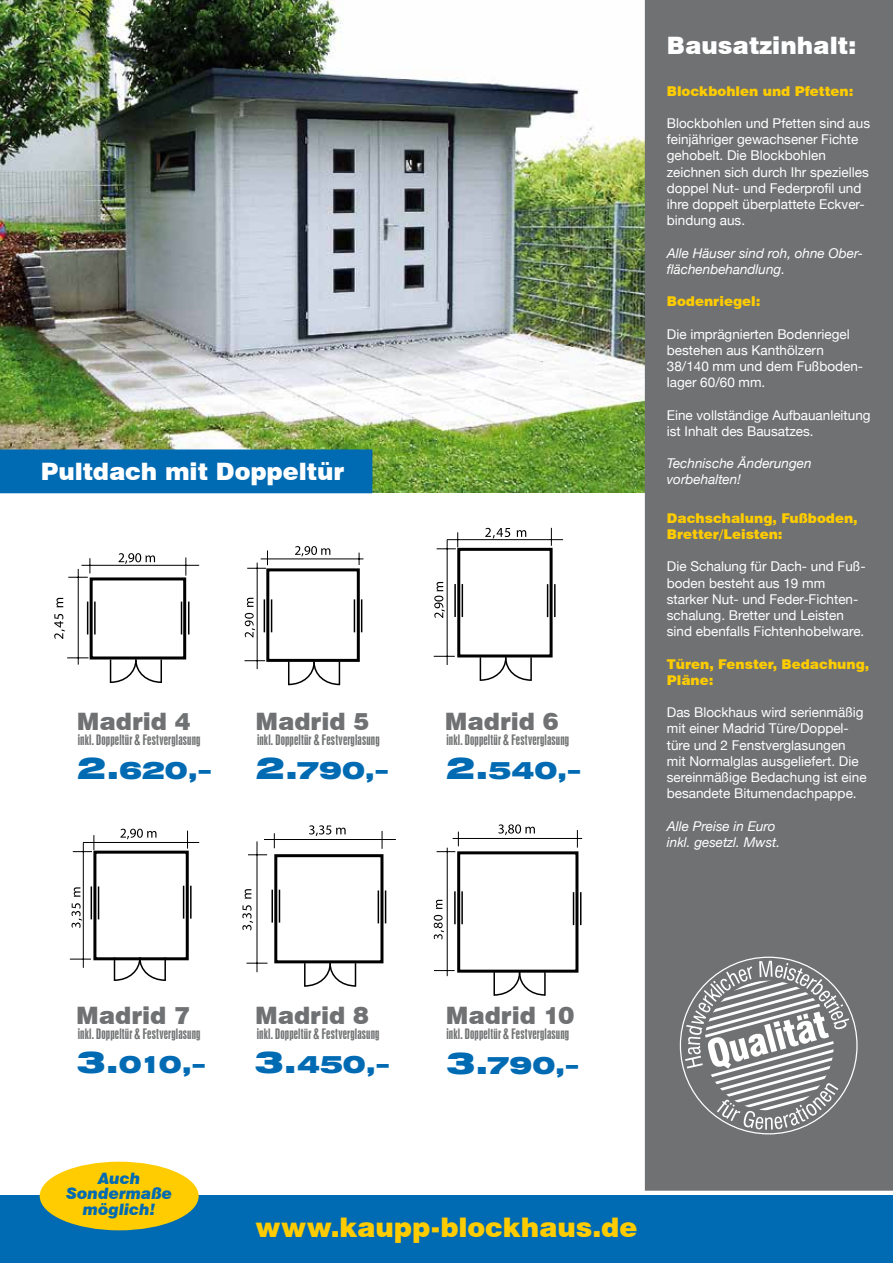
<style>
.page{position:relative;width:893px;height:1263px;background:#fff}
.page>*{position:absolute;margin:0;border:0;box-sizing:border-box;transform-origin:0 0}
.t1{font:900 27px "Swiss 721 BT";letter-spacing:-.005em;color:#fecc00}
.t2{font:900 24px "Swiss 721 BT";letter-spacing:-.005em;color:#707172}
.t3{font:900 expanded 24px "Swiss 721 BT";letter-spacing:-.005em;color:#006ab3}
.t4{font:900 24px "Swiss 721 BT";color:#fff}
.t5{font:italic 900 15.75px/15.8px "Swiss 721 BT";letter-spacing:.005em;color:#006ab3;text-align:center}
.t6{font:13.5px/16.2px "Helvetica Neue";color:#fff}
.t7{font:13.5px "Swiss 924 BT Regular B";letter-spacing:.01em;color:#707172}
.t8{font:italic 13.5px/16.2px "Helvetica Neue";color:#fff}
.t9{font:900 13.5px/16.2px "Swiss 721 BT";color:#fecc00}
.s1{font-size:30px}
</style>
<div class="page">
<img style="left:0;top:0;width:645px;height:493px">
<div style="left:645px;top:0;width:248px;height:1191px;background:#707172"></div>
<div style="left:0;top:1196px;width:893px;height:67px;background:#006ab3"></div>
<div style="left:40px;top:1162px;width:159px;height:68px;background:#fecc00;border-radius:50%"></div>
<div style="left:274px;top:854px;width:109px;height:109px;border:3px solid #000"></div>
<hr style="left:257px;top:841px;width:1px;height:131px;background:#000">
<svg style="left:246px;top:963px;width:21px;height:1px"></svg>
<svg style="left:248px;top:854px;width:19px;height:1px"></svg>
<svg style="left:242px;top:905px;width:11px;height:25px"></svg>
<svg style="left:245px;top:889px;width:6px;height:10px"></svg>
<hr style="left:264px;top:839px;width:132px;height:1px;background:#000">
<svg style="left:274px;top:833px;width:1px;height:15px"></svg>
<svg style="left:382px;top:831px;width:1px;height:18px"></svg>
<svg style="left:309px;top:825px;width:37px;height:11px"></svg>
<div style="left:457px;top:851px;width:121px;height:122px;border:3px solid #000"></div>
<hr style="left:447px;top:848px;width:1px;height:128px;background:#000">
<svg style="left:434px;top:970px;width:21px;height:1px"></svg>
<svg style="left:434px;top:915px;width:10px;height:24px"></svg>
<svg style="left:436px;top:900px;width:6px;height:9px"></svg>
<hr style="left:453px;top:838px;width:129px;height:1px;background:#000">
<svg style="left:437px;top:832px;width:22px;height:20px"></svg>
<svg style="left:577px;top:830px;width:1px;height:18px"></svg>
<svg style="left:498px;top:824px;width:37px;height:11px"></svg>
<div style="left:90px;top:577px;width:96px;height:82px;border:3px solid #000"></div>
<hr style="left:78px;top:569px;width:1px;height:96px;background:#000">
<svg style="left:67px;top:658px;width:22px;height:1px"></svg>
<svg style="left:54px;top:614px;width:11px;height:25px"></svg>
<svg style="left:56px;top:598px;width:7px;height:9px"></svg>
<hr style="left:81px;top:565px;width:118px;height:1px;background:#000">
<svg style="left:68px;top:558px;width:23px;height:20px"></svg>
<svg style="left:186px;top:557px;width:1px;height:19px"></svg>
<svg style="left:118px;top:553px;width:37px;height:11px"></svg>
<div style="left:266px;top:568px;width:94px;height:94px;border:3px solid #000"></div>
<hr style="left:257px;top:563px;width:1px;height:106px;background:#000">
<svg style="left:244px;top:660px;width:21px;height:1px"></svg>
<svg style="left:245px;top:613px;width:10px;height:24px"></svg>
<svg style="left:247px;top:598px;width:6px;height:9px"></svg>
<hr style="left:261px;top:559px;width:102px;height:1px;background:#000">
<svg style="left:247px;top:550px;width:21px;height:19px"></svg>
<svg style="left:295px;top:546px;width:35px;height:10px"></svg>
<div style="left:457px;top:548px;width:96px;height:109px;border:3px solid #000"></div>
<hr style="left:447px;top:540px;width:1px;height:125px;background:#000">
<svg style="left:434px;top:656px;width:21px;height:1px"></svg>
<hr style="left:447px;top:539px;width:116px;height:1px;background:#000">
<svg style="left:437px;top:532px;width:21px;height:17px"></svg>
<svg style="left:551px;top:528px;width:1px;height:18px"></svg>
<svg style="left:434px;top:582px;width:11px;height:36px"></svg>
<svg style="left:485px;top:528px;width:25px;height:10px"></svg>
<svg style="left:517px;top:530px;width:9px;height:7px"></svg>
<div style="left:0;top:449px;width:372px;height:44px;background:#006ab3"></div>
<svg style="left:109px;top:658px;width:54px;height:25px"></svg>
<hr style="left:160px;top:659px;width:2px;height:24px;background:#000">
<svg style="left:287px;top:660px;width:54px;height:26px"></svg>
<svg style="left:479px;top:656px;width:54px;height:25px"></svg>
<hr style="left:530px;top:657px;width:2px;height:24px;background:#000">
<svg style="left:113px;top:960px;width:54px;height:21px"></svg>
<hr style="left:164px;top:957px;width:2px;height:24px;background:#000">
<svg style="left:303px;top:962px;width:54px;height:25px"></svg>
<svg style="left:493px;top:971px;width:53px;height:25px"></svg>
<hr style="left:544px;top:972px;width:2px;height:24px;background:#000">
<hr style="left:87px;top:601px;width:1px;height:33px;background:#000">
<hr style="left:94px;top:601px;width:2px;height:33px;background:#000">
<svg style="left:685px;top:961px;width:164px;height:168px"></svg>
<hr style="left:181px;top:601px;width:1px;height:33px;background:#000">
<hr style="left:188px;top:601px;width:1px;height:33px;background:#000">
<hr style="left:264px;top:599px;width:1px;height:33px;background:#000">
<hr style="left:271px;top:599px;width:1px;height:33px;background:#000">
<hr style="left:354px;top:599px;width:1px;height:33px;background:#000">
<hr style="left:361px;top:599px;width:1px;height:33px;background:#000">
<hr style="left:454px;top:584px;width:2px;height:33px;background:#000">
<hr style="left:462px;top:584px;width:1px;height:33px;background:#000">
<hr style="left:547px;top:584px;width:1px;height:33px;background:#000">
<hr style="left:554px;top:584px;width:2px;height:33px;background:#000">
<div style="left:93px;top:851px;width:96px;height:109px;border:3px solid #000"></div>
<hr style="left:83px;top:843px;width:1px;height:125px;background:#000">
<svg style="left:70px;top:959px;width:21px;height:1px"></svg>
<svg style="left:72px;top:903px;width:10px;height:25px"></svg>
<svg style="left:74px;top:887px;width:6px;height:10px"></svg>
<hr style="left:83px;top:842px;width:116px;height:1px;background:#000">
<svg style="left:73px;top:835px;width:22px;height:17px"></svg>
<svg style="left:187px;top:831px;width:1px;height:17px"></svg>
<svg style="left:120px;top:829px;width:36px;height:10px"></svg>
<hr style="left:91px;top:886px;width:1px;height:33px;background:#000">
<hr style="left:98px;top:886px;width:1px;height:33px;background:#000">
<hr style="left:183px;top:886px;width:1px;height:33px;background:#000">
<hr style="left:190px;top:886px;width:2px;height:33px;background:#000">
<hr style="left:271px;top:890px;width:2px;height:32px;background:#000">
<hr style="left:279px;top:890px;width:1px;height:32px;background:#000">
<hr style="left:378px;top:890px;width:1px;height:33px;background:#000">
<hr style="left:385px;top:890px;width:1px;height:33px;background:#000">
<hr style="left:454px;top:891px;width:2px;height:33px;background:#000">
<hr style="left:461px;top:891px;width:2px;height:33px;background:#000">
<hr style="left:573px;top:892px;width:1px;height:33px;background:#000">
<hr style="left:580px;top:892px;width:1px;height:33px;background:#000">
<h2 class="t4" style="left:41px;top:457px;width:305px">Pultdach mit Doppeltür</h2>
<h2 class="t2" style="left:77px;top:707px;width:115px">Madrid 4</h2>
<h2 class="t2" style="left:255px;top:707px;width:115px">Madrid 5</h2>
<h2 class="t2" style="left:445px;top:707px;width:115px">Madrid 6</h2>
<p class="t7" style="left:78px;top:731px;width:124px">inkl. Doppeltür &amp; Festverglasung</p>
<p class="t7" style="left:257px;top:731px;width:124px">inkl. Doppeltür &amp; Festverglasung</p>
<p class="t7" style="left:446px;top:731px;width:124px">inkl. Doppeltür &amp; Festverglasung</p>
<h2 class="t3" style="left:78px;top:755px;width:135px"><span class="s1">2.</span>620,–</h2>
<h2 class="t3" style="left:256px;top:755px;width:133px"><span class="s1">2.</span>790,–</h2>
<h2 class="t3" style="left:447px;top:755px;width:135px"><span class="s1">2.</span>540,–</h2>
<h2 class="t4" style="left:667px;top:31px;width:191px">Bausatzinhalt:</h2>
<p class="t9" style="left:667px;top:83px;width:188px">Blockbohlen und Pfetten:</p>
<p class="t6" style="left:667px;top:116px;width:205px">Blockbohlen und Pfetten sind aus feinjähriger gewachsener Fichte gehobelt. Die Blockbohlen zeichnen sich durch Ihr spezielles doppel Nut- und Federprofil und ihre doppelt überplattete Eckver&shy;bindung aus.</p>
<p class="t8" style="left:667px;top:245px;width:198px">Alle Häuser sind roh, ohne Ober&shy;flächenbehandlung.</p>
<p class="t9" style="left:667px;top:293px;width:95px">Bodenriegel:</p>
<p class="t6" style="left:667px;top:326px;width:198px">Die imprägnierten Bodenriegel bestehen aus Kanthölzern<br>38/140 mm und dem Fußboden&shy;lager 60/60 mm.</p>
<p class="t6" style="left:667px;top:407px;width:205px">Eine vollständige Aufbauanleitung ist Inhalt des Bausatzes.</p>
<p class="t8" style="left:667px;top:456px;width:146px">Technische Änderungen vorbehalten!</p>
<p class="t9" style="left:667px;top:510px;width:192px">Dachschalung, Fußboden,<br>Bretter/Leisten:</p>
<p class="t6" style="left:667px;top:559px;width:200px">Die Schalung für Dach- und Fuß&shy;boden besteht aus 19 mm starker Nut- und Feder-Fichten&shy;schalung. Bretter und Leisten sind ebenfalls Fichtenhobelware.</p>
<p class="t9" style="left:667px;top:656px;width:204px">Türen, Fenster, Bedachung,<br>Pläne:</p>
<p class="t6" style="left:667px;top:705px;width:201px">Das Blockhaus wird serienmäßig mit einer Madrid Türe/Doppel&shy;türe und 2 Fenstverglasungen mit Normalglas ausgeliefert. Die sereinmäßige Bedachung ist eine besandete Bitumendachpappe.</p>
<p class="t8" style="left:667px;top:818px;width:115px">Alle Preise in Euro inkl. gesetzl. Mwst.</p>
<h2 class="t2" style="left:76px;top:1001px;width:115px">Madrid 7</h2>
<h2 class="t2" style="left:255px;top:1001px;width:115px">Madrid 8</h2>
<h2 class="t2" style="left:446px;top:1001px;width:130px">Madrid 10</h2>
<p class="t7" style="left:78px;top:1026px;width:124px">inkl. Doppeltür &amp; Festverglasung</p>
<p class="t7" style="left:257px;top:1026px;width:124px">inkl. Doppeltür &amp; Festverglasung</p>
<p class="t7" style="left:446px;top:1026px;width:124px">inkl. Doppeltür &amp; Festverglasung</p>
<h2 class="t3" style="left:77px;top:1050px;width:129px"><span class="s1">3.</span>010,–</h2>
<h2 class="t3" style="left:255px;top:1050px;width:135px"><span class="s1">3.</span>450,–</h2>
<h2 class="t3" style="left:446px;top:1051px;width:133px"><span class="s1">3.</span>790,–</h2>
<p class="t5" style="left:66px;top:1170px;width:108px">Auch<br>Sondermaße möglich!</p>
<h1 class="t1" style="left:255px;top:1210px;width:383px">www.kaupp-blockhaus.de</h1>
</div>
